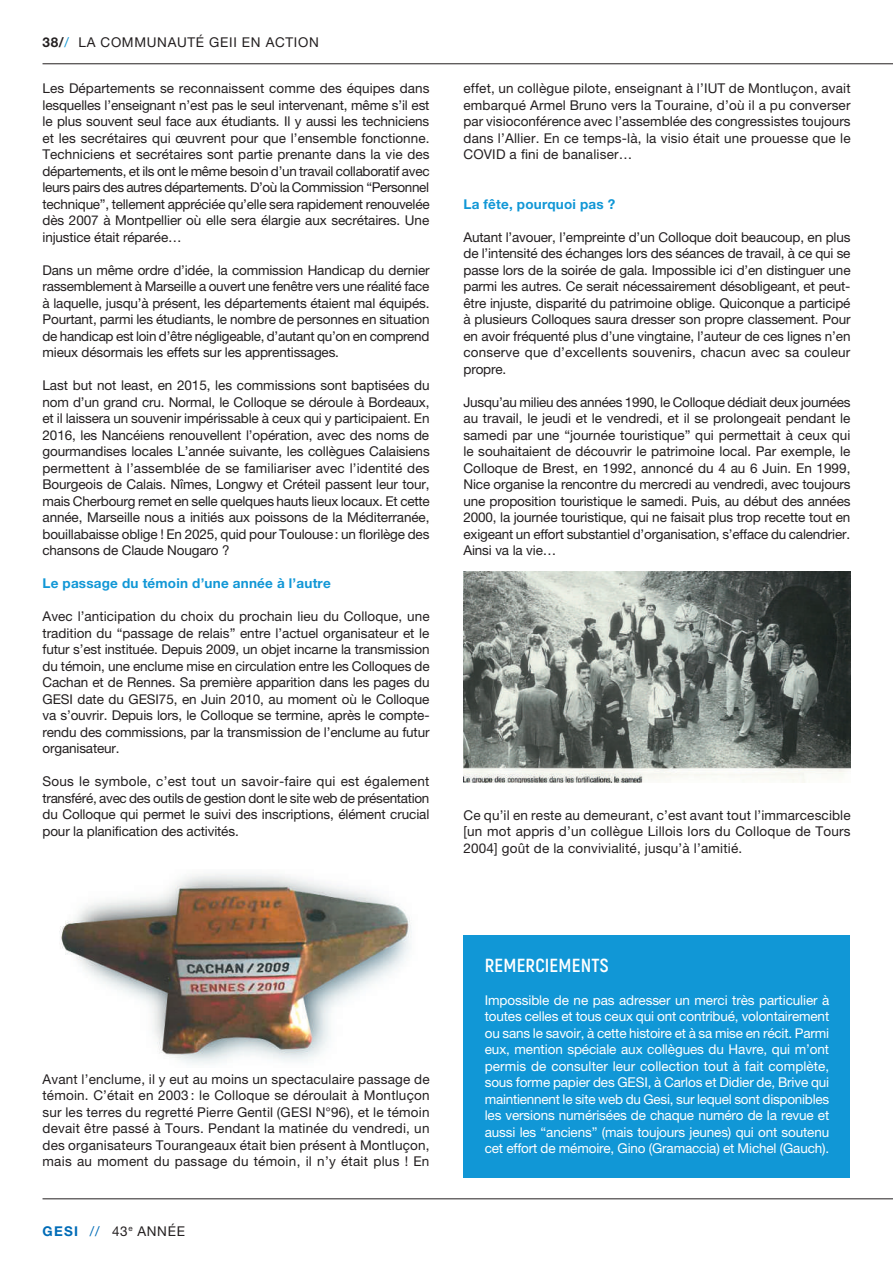
<style>
.page{position:relative;width:893px;height:1263px;background:#fff}
.page>*{position:absolute;margin:0;border:0;box-sizing:border-box;transform-origin:0 0}
.t1{font:700 18.9px "Akrobat";letter-spacing:.01em;color:#fff}
.t2{font:13.5px/16.5px "Helvetica Neue LT Pro";letter-spacing:-.005em;color:#231f20;text-align:justify}
.t3{font:13.5px/16.5px "Helvetica Neue LT Pro";letter-spacing:-.01em;color:#fff;text-align:justify}
.t4{font:700 13.5px "Helvetica Neue LT Pro";letter-spacing:.015em;color:#1197d6}
.t5{font:13.5px "Helvetica Neue LT Pro";letter-spacing:.05em;color:#231f20}
.s1{font-weight:700}
.s2{color:#1197d6}
.s3{font-weight:700;color:#006cb7}
.s4{color:#006cb7}
</style>
<div class="page">
<hr style="left:43px;top:63px;width:850px;height:1px;background:#231f20">
<hr style="left:43px;top:1198px;width:850px;height:1px;background:#231f20">
<img style="left:59px;top:873px;width:353px;height:191px">
<img style="left:463px;top:572px;width:387px;height:210px">
<div style="left:463px;top:935px;width:387px;height:243px;background:#1197d6"></div>
<p class="t5" style="left:43px;top:34px;width:278px"><span class="s1">38/</span><span class="s2">/</span> LA COMMUNAUTÉ GEII EN ACTION</p>
<p class="t2" style="left:43px;top:80px;width:389px">Les Départements se reconnaissent comme des équipes dans lesquelles l’enseignant n’est pas le seul intervenant, même s’il est le plus souvent seul face aux étudiants. Il y aussi les techniciens et les secrétaires qui œuvrent pour que l’ensemble fonctionne.<br>Techniciens et secrétaires sont partie prenante dans la vie des départements, et ils ont le même besoin d’un travail collaboratif avec leurs pairs des autres départements. D’où la Commission “Personnel technique”, tellement appréciée qu’elle sera rapidement renouvelée dès 2007 à Montpellier où elle sera élargie aux secrétaires. Une injustice était réparée…</p>
<p class="t2" style="left:43px;top:262px;width:389px">Dans un même ordre d’idée, la commission Handicap du dernier rassemblement à Marseille a ouvert une fenêtre vers une réalité face à laquelle, jusqu’à présent, les départements étaient mal équipés.<br>Pourtant, parmi les étudiants, le nombre de personnes en situation de handicap est loin d’être négligeable, d’autant qu’on en comprend mieux désormais les effets sur les apprentissages.</p>
<p class="t2" style="left:43px;top:377px;width:389px">Last but not least, en 2015, les commissions sont baptisées du nom d’un grand cru. Normal, le Colloque se déroule à Bordeaux, et il laissera un souvenir impérissable à ceux qui y participaient. En 2016, les Nancéiens renouvellent l’opération, avec des noms de gourmandises locales L’année suivante, les collègues Calaisiens permettent à l’assemblée de se familiariser avec l’identité des Bourgeois de Calais. Nîmes, Longwy et Créteil passent leur tour, mais Cherbourg remet en selle quelques hauts lieux locaux. Et cette année, Marseille nous a initiés aux poissons de la Méditerranée, bouillabaisse oblige ! En 2025, quid pour Toulouse: un florilège des chansons de Claude Nougaro ?</p>
<p class="t4" style="left:43px;top:575px;width:290px">Le passage du témoin d’une année à l’autre</p>
<p class="t2" style="left:43px;top:608px;width:389px">Avec l’anticipation du choix du prochain lieu du Colloque, une tradition du “passage de relais” entre l’actuel organisateur et le futur s’est instituée. Depuis 2009, un objet incarne la transmission du témoin, une enclume mise en circulation entre les Colloques de Cachan et de Rennes. Sa première apparition dans les pages du GESI date du GESI75, en Juin 2010, au moment où le Colloque va s’ouvrir. Depuis lors, le Colloque se termine, après le compte&shy;rendu des commissions, par la transmission de l’enclume au futur organisateur.</p>
<p class="t2" style="left:43px;top:773px;width:388px">Sous le symbole, c’est tout un savoir-faire qui est également transféré, avec des outils de gestion dont le site web de présentation du Colloque qui permet le suivi des inscriptions, élément crucial pour la planification des activités.</p>
<p class="t2" style="left:463px;top:80px;width:389px">effet, un collègue pilote, enseignant à l’IUT de Montluçon, avait embarqué Armel Bruno vers la Touraine, d’où il a pu converser par visioconférence avec l’assemblée des congressistes toujours dans l’Allier. En ce temps-là, la visio était une prouesse que le COVID a fini de banaliser…</p>
<p class="t4" style="left:463px;top:196px;width:153px">La fête, pourquoi pas ?</p>
<p class="t2" style="left:463px;top:229px;width:389px">Autant l’avouer, l’empreinte d’un Colloque doit beaucoup, en plus de l’intensité des échanges lors des séances de travail, à ce qui se passe lors de la soirée de gala. Impossible ici d’en distinguer une parmi les autres. Ce serait nécessairement désobligeant, et peut&shy;être injuste, disparité du patrimoine oblige. Quiconque a participé à plusieurs Colloques saura dresser son propre classement. Pour en avoir fréquenté plus d’une vingtaine, l’auteur de ces lignes n’en conserve que d’excellents souvenirs, chacun avec sa couleur propre.</p>
<p class="t2" style="left:463px;top:393px;width:389px">Jusqu’au milieu des années 1990, le Colloque dédiait deux journées au travail, le jeudi et le vendredi, et il se prolongeait pendant le samedi par une “journée touristique” qui permettait à ceux qui le souhaitaient de découvrir le patrimoine local. Par exemple, le Colloque de Brest, en 1992, annoncé du 4 au 6 Juin. En 1999, Nice organise la rencontre du mercredi au vendredi, avec toujours une proposition touristique le samedi. Puis, au début des années 2000, la journée touristique, qui ne faisait plus trop recette tout en exigeant un effort substantiel d’organisation, s’efface du calendrier.<br>Ainsi va la vie…</p>
<p class="t2" style="left:463px;top:806px;width:389px">Ce qu’il en reste au demeurant, c’est avant tout l’immarcescible [un mot appris d’un collègue Lillois lors du Colloque de Tours 2004] goût de la convivialité, jusqu’à l’amitié.</p>
<p class="t2" style="left:43px;top:1070px;width:389px">Avant l’enclume, il y eut au moins un spectaculaire passage de témoin. C’était en 2003 : le Colloque se déroulait à Montluçon sur les terres du regretté Pierre Gentil (GESI N°96), et le témoin devait être passé à Tours. Pendant la matinée du vendredi, un des organisateurs Tourangeaux était bien présent à Montluçon, mais au moment du passage du témoin, il n’y était plus ! En</p>
<p class="t2" style="left:43px;top:1223px;width:144px"><span class="s3">GESI</span> <span class="s4">//</span> 43<sup>e</sup> ANNÉE</p>
<h1 class="t1" style="left:485px;top:953px;width:125px">REMERCIEMENTS</h1>
<p class="t3" style="left:485px;top:991px;width:346px">Impossible de ne pas adresser un merci très particulier à toutes celles et tous ceux qui ont contribué, volontairement ou sans le savoir, à cette histoire et à sa mise en récit. Parmi eux, mention spéciale aux collègues du Havre, qui m’ont permis de consulter leur collection tout à fait complète, sous forme papier des GESI, à Carlos et Didier de, Brive qui maintiennent le site web du Gesi, sur lequel sont disponibles les versions numérisées de chaque numéro de la revue et aussi les “anciens” (mais toujours jeunes) qui ont soutenu cet effort de mémoire, Gino (Gramaccia) et Michel (Gauch).</p>
</div>
